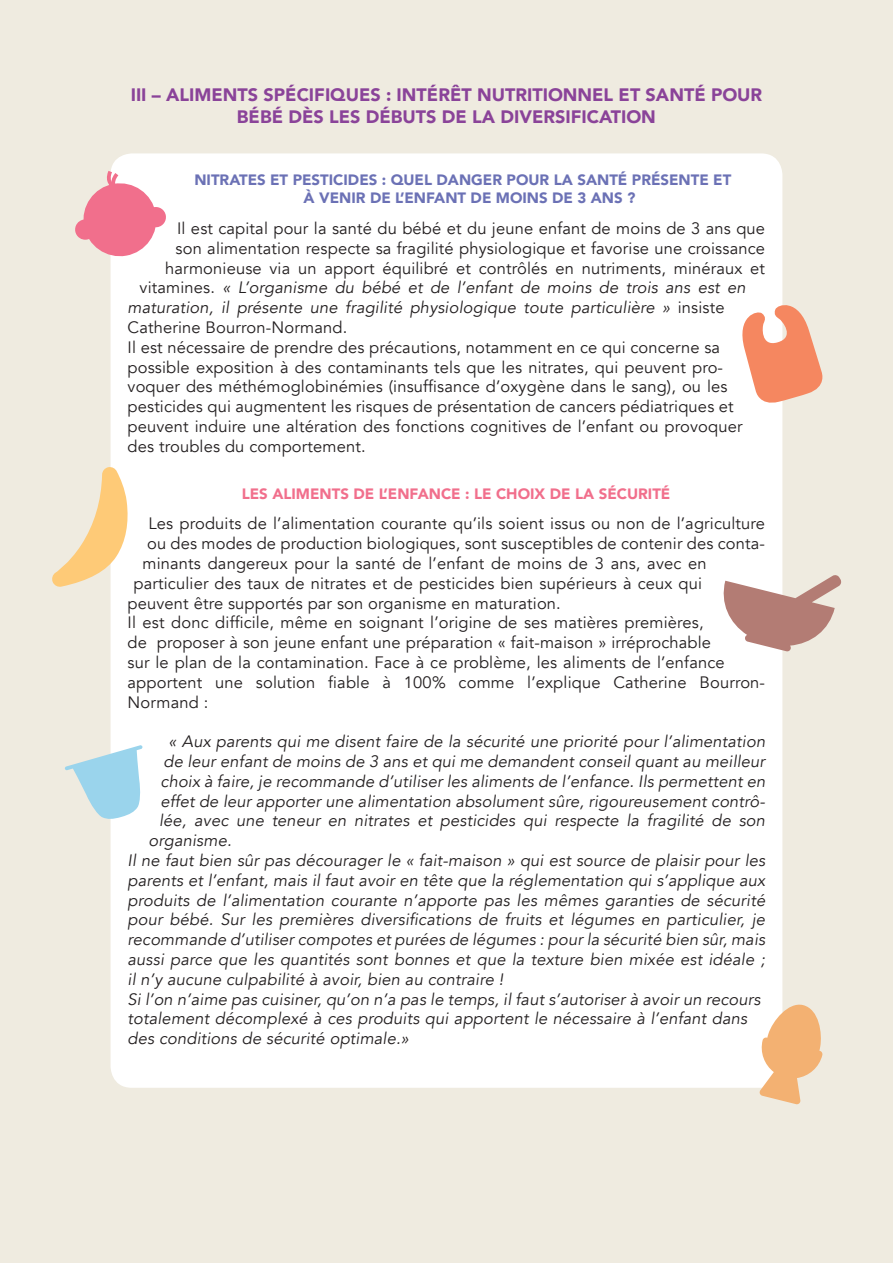
<style>
.page{position:relative;width:893px;height:1263px;background:#efebe0}
.page>*{position:absolute;margin:0;border:0;box-sizing:border-box;transform-origin:0 0}
.t1{font:900 18px/21.6px "Avenir";color:#8a4399;text-align:center}
.t2{font:16.5px/19.8px "Avenir";letter-spacing:.01em;color:#231f20}
.t3{font:italic 16.5px/19.8px "Avenir";letter-spacing:.01em;color:#231f20;text-align:justify}
.t4{font:900 15px "Avenir";color:#6b71b5}
.t5{font:900 15px "Avenir";color:#f16f8c}
.s1{font-style:normal}
</style>
<div class="page">
<div style="left:111px;top:153px;width:671px;height:935px;background:#fff;border-radius:21px"></div>
<svg style="left:742px;top:298px;width:81px;height:109px"></svg>
<svg style="left:52px;top:466px;width:76px;height:121px"></svg>
<svg style="left:75px;top:171px;width:91px;height:88px"></svg>
<svg style="left:723px;top:574px;width:119px;height:78px"></svg>
<svg style="left:65px;top:745px;width:78px;height:75px"></svg>
<svg style="left:759px;top:1001px;width:64px;height:103px"></svg>
<p class="t1" style="left:131px;top:83px;width:633px">III – ALIMENTS SPÉCIFIQUES : INTÉRÊT NUTRITIONNEL ET SANTÉ POUR<br>BÉBÉ DÈS LES DÉBUTS DE LA DIVERSIFICATION</p>
<p class="t4" style="left:194px;top:167px;width:538px">NITRATES ET PESTICIDES : QUEL DANGER POUR LA SANTÉ PRÉSENTE ET</p>
<p class="t4" style="left:304px;top:185px;width:333px">À VENIR DE L’ENFANT DE MOINS DE 3 ANS ?</p>
<p class="t2" style="left:177px;top:219px;width:590px">Il est capital pour la santé du bébé et du jeune enfant de moins de 3 ans que</p>
<p class="t2" style="left:176px;top:239px;width:591px">son alimentation respecte sa fragilité physiologique et favorise une croissance</p>
<p class="t2" style="left:165px;top:258px;width:602px">harmonieuse via un apport équilibré et contrôlés en nutriments, minéraux et</p>
<p class="t3" style="left:140px;top:278px;width:607px"><span class="s1">vitamines.</span> « L’organisme du bébé et de l’enfant de moins de trois ans est en</p>
<p class="t3" style="left:128px;top:298px;width:599px">maturation, il présente une fragilité physiologique toute particulière » <span class="s1">insiste</span></p>
<p class="t2" style="left:128px;top:318px;width:221px">Catherine Bourron-Normand.</p>
<p class="t2" style="left:128px;top:338px;width:617px">Il est nécessaire de prendre des précautions, notamment en ce qui concerne sa possible exposition à des contaminants tels que les nitrates, qui peuvent pro&shy;voquer des méthémoglobinémies (insuffisance d’oxygène dans le sang), ou les pesticides qui augmentent les risques de présentation de cancers pédiatriques et peuvent induire une altération des fonctions cognitives de l’enfant ou provoquer des troubles du comportement.</p>
<p class="t5" style="left:242px;top:481px;width:430px">LES ALIMENTS DE L’ENFANCE : LE CHOIX DE LA SÉCURITÉ</p>
<p class="t2" style="left:149px;top:514px;width:618px">Les produits de l’alimentation courante qu’ils soient issus ou non de l’agriculture</p>
<p class="t2" style="left:147px;top:534px;width:619px">ou des modes de production biologiques, sont susceptibles de contenir des conta-</p>
<p class="t2" style="left:143px;top:554px;width:566px">minants dangereux pour la santé de l’enfant de moins de 3 ans, avec en</p>
<p class="t2" style="left:134px;top:573px;width:570px">particulier des taux de nitrates et de pesticides bien supérieurs à ceux qui</p>
<p class="t2" style="left:128px;top:593px;width:435px">peuvent être supportés par son organisme en maturation.</p>
<p class="t2" style="left:128px;top:613px;width:639px">Il est donc difficile, même en soignant l’origine de ses matières premières,<br>de proposer à son jeune enfant une préparation « fait-maison » irréprochable<br>sur le plan de la contamination. Face à ce problème, les aliments de l’enfance apportent une solution fiable à 100% comme l’explique Catherine Bourron-Normand :</p>
<p class="t3" style="left:169px;top:732px;width:598px">« Aux parents qui me disent faire de la sécurité une priorité pour l’alimentation</p>
<p class="t3" style="left:164px;top:752px;width:603px">de leur enfant de moins de 3 ans et qui me demandent conseil quant au meilleur</p>
<p class="t3" style="left:161px;top:771px;width:606px">choix à faire, je recommande d’utiliser les aliments de l’enfance. Ils permettent en</p>
<p class="t3" style="left:161px;top:791px;width:606px">effet de leur apporter une alimentation absolument sûre, rigoureusement contrô-</p>
<p class="t3" style="left:159px;top:811px;width:607px">lée, avec une teneur en nitrates et pesticides qui respecte la fragilité de son</p>
<p class="t3" style="left:149px;top:831px;width:85px">organisme.</p>
<p class="t3" style="left:128px;top:851px;width:639px">Il ne faut bien sûr pas décourager le « fait-maison » qui est source de plaisir pour les parents et l’enfant, mais il faut avoir en tête que la réglementation qui s’applique aux produits de l’alimentation courante n’apporte pas les mêmes garanties de sécurité pour bébé. Sur les premières diversifications de fruits et légumes en particulier, je recommande d’utiliser compotes et purées de légumes : pour la sécurité bien sûr, mais aussi parce que les quantités sont bonnes et que la texture bien mixée est idéale ; il n’y aucune culpabilité à avoir, bien au contraire !</p>
<p class="t3" style="left:128px;top:989px;width:634px;text-align:left">Si l’on n’aime pas cuisiner, qu’on n’a pas le temps, il faut s’autoriser à avoir un recours totalement décomplexé à ces produits qui apportent le nécessaire à l’enfant dans des conditions de sécurité optimale.»</p>
</div>
